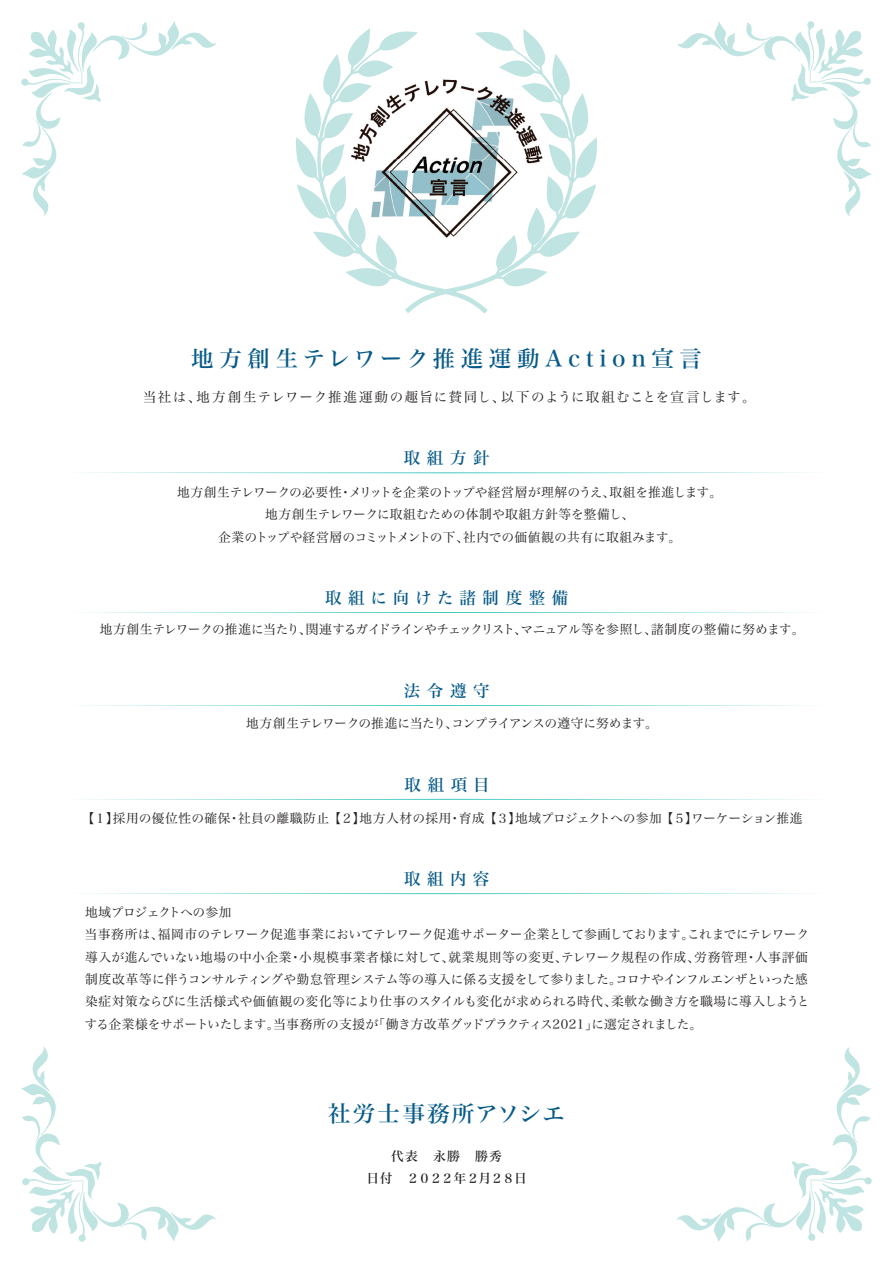
<style>
.page{position:relative;width:893px;height:1263px;background:#fff}
.page>*{position:absolute;margin:0;border:0;box-sizing:border-box;transform-origin:0 0}
.t1{font:22.5px "Hira Min Std N W5";letter-spacing:.25em;color:#075a88}
.t2{font:22.5px "Hira Min Std N W5";letter-spacing:.1em;color:#075a88}
.t3{font:16.5px "Hira Min Std N W5";letter-spacing:.4em;color:#075a88}
.t4{font:16.5px "Hira Min Std N W5";letter-spacing:.38em;color:#075a88}
.t5{font:13.5px "Hira Min Std N W3";letter-spacing:.085em;color:#231f20}
.t6{font:12.75px/22.4px "Hira Min Std N W3";letter-spacing:-.015em;color:#231f20;text-align:center}
.t7{font:12.75px "Hira Min Std N W3";letter-spacing:.015em;color:#231f20}
.t8{font:12.75px "Hira Min Std N W3";letter-spacing:-.035em;color:#231f20}
.t9{font:12.75px "Hira Min Std N W3";letter-spacing:-.045em;color:#231f20}
.t10{font:12.75px/22.4px "Hira Min Std N W5";letter-spacing:-.045em;color:#231f20;text-align:center}
</style>
<div class="page">
<svg style="left:296px;top:28px;width:301px;height:286px"></svg>
<svg style="left:21px;top:21px;width:195px;height:195px"></svg>
<svg style="left:677px;top:21px;width:195px;height:195px"></svg>
<svg style="left:677px;top:1047px;width:195px;height:195px"></svg>
<svg style="left:21px;top:1047px;width:195px;height:195px"></svg>
<svg style="left:84px;top:472px;width:725px;height:1px"></svg>
<svg style="left:84px;top:612px;width:725px;height:1px"></svg>
<svg style="left:84px;top:705px;width:725px;height:1px"></svg>
<img style="left:394px;top:54px;width:105px;height:198px">
<img style="left:341px;top:54px;width:53px;height:211px">
<img style="left:499px;top:54px;width:52px;height:211px">
<img style="left:393px;top:252px;width:106px;height:13px">
<svg style="left:84px;top:893px;width:725px;height:1px"></svg>
<svg style="left:84px;top:799px;width:725px;height:1px"></svg>
<h1 class="t1" style="left:191px;top:342px;width:512px">地方創生テレワーク推進運動Action宣言</h1>
<p class="t5" style="left:143px;top:387px;width:614px">当社は、地方創生テレワーク推進運動の趣旨に賛同し、以下のように取組むことを宣言します。</p>
<p class="t3" style="left:404px;top:446px;width:87px">取組方針</p>
<p class="t6" style="left:177px;top:481px;width:547px">地方創生テレワークの必要性・メリットを企業のトップや経営層が理解のうえ、取組を推進します。地方創生テレワークに取組むための体制や取組方針等を整備し、<br>企業のトップや経営層のコミットメントの下、社内での価値観の共有に取組みます。</p>
<p class="t4" style="left:325px;top:586px;width:245px">取組に向けた諸制度整備</p>
<p class="t8" style="left:100px;top:620px;width:706px">地方創生テレワークの推進に当たり、関連するガイドラインやチェックリスト、マニュアル等を参照し、諸制度の整備に努めます。</p>
<p class="t3" style="left:404px;top:679px;width:87px">法令遵守</p>
<p class="t9" style="left:246px;top:714px;width:413px">地方創生テレワークの推進に当たり、コンプライアンスの遵守に努めます。</p>
<p class="t3" style="left:405px;top:773px;width:87px">取組項目</p>
<p class="t7" style="left:82px;top:809px;width:722px">【１】採用の優位性の確保・社員の離職防止 【２】地方人材の採用・育成 【３】地域プロジェクトへの参加 【５】ワーケーション推進</p>
<p class="t3" style="left:404px;top:867px;width:87px">取組内容</p>
<p class="t6" style="left:84px;top:901px;width:726px;text-align:left">地域プロジェクトへの参加<br>当事務所は、福岡市のテレワーク促進事業においてテレワーク促進サポーター企業として参画しております。これまでにテレワーク導入が進んでいない地場の中小企業・小規模事業者様に対して、就業規則等の変更、テレワーク規程の作成、労務管理・人事評価制度改革等に伴うコンサルティングや勤怠管理システム等の導入に係る支援をして参りました。コロナやインフルエンザといった感染症対策ならびに生活様式や価値観の変化等により仕事のスタイルも変化が求められる時代、柔軟な働き方を職場に導入しようとする企業様をサポートいたします。当事務所の支援が「働き方改革グッドプラクティス2021」に選定されました。</p>
<h1 class="t2" style="left:328px;top:1097px;width:238px">社労士事務所アソシエ</h1>
<p class="t10" style="left:366px;top:1144px;width:162px">代表　永勝　勝秀<br>日付　２０２２年２月２８日</p>
</div>
